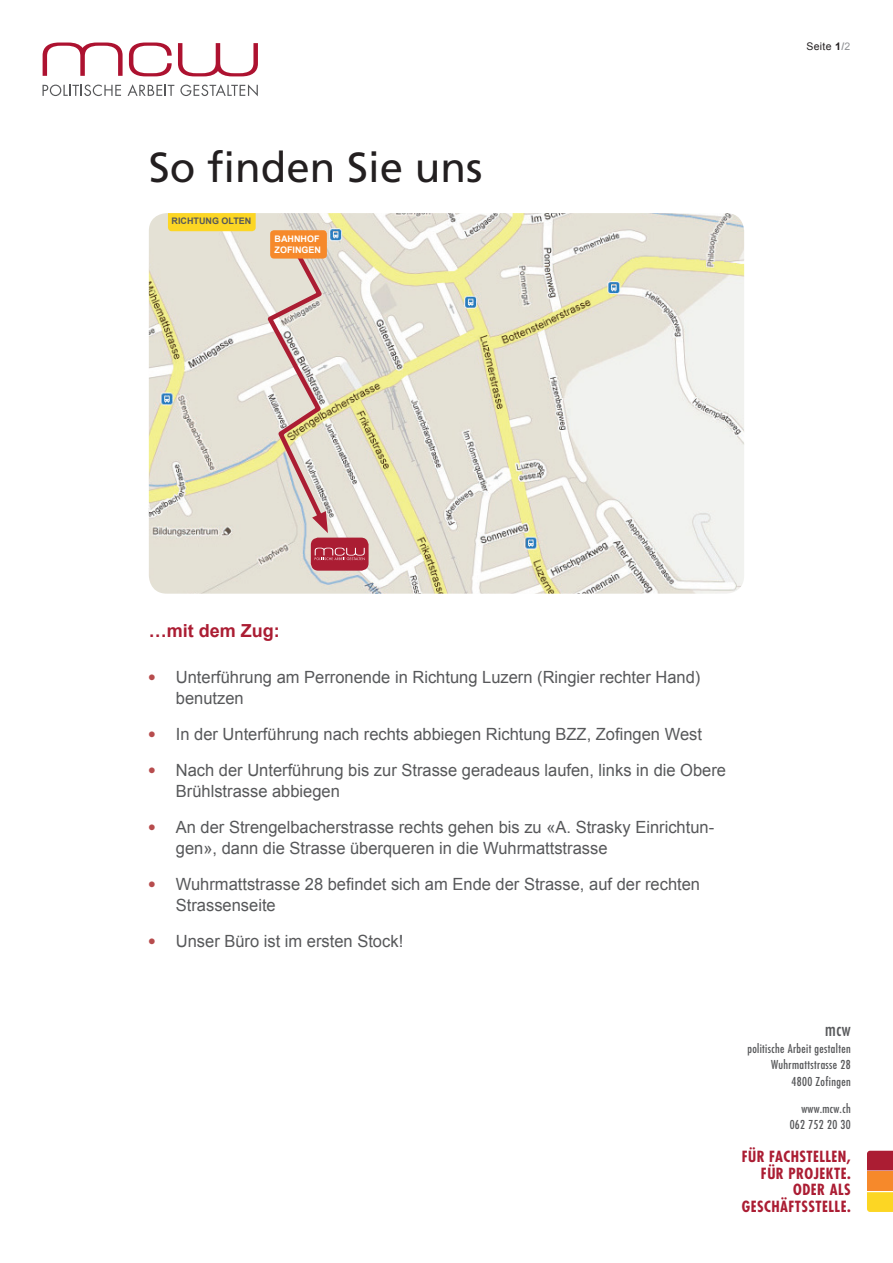
<style>
.page{position:relative;width:893px;height:1263px;background:#fff}
.page>*{position:absolute;margin:0;border:0;box-sizing:border-box;transform-origin:0 0}
.t1{font:42px "Frutiger";color:#231f20}
.t2{font:700 18px "Arial";color:#ab1d33}
.t3{font:condensed 18px "Futura";color:#57585a}
.t4{font:16.8px/21px "Arial";color:#57585a}
.t5{font:700 condensed 15px/16.5px "Futura";letter-spacing:.03em;color:#ab1d33;text-align:right}
.t6{font:condensed 12px/16.5px "Futura";letter-spacing:.03em;color:#57585a;text-align:right}
.t7{font:10.5px "Arial";letter-spacing:.03em;color:#231f20}
.t8{font:700 9px/10.5px "Arial";color:#fff}
.t9{font:700 9px "Arial";color:#57585a}
.s1{font-weight:700}
.s2{font-weight:700;color:#939598}
.s3{color:#939598}
.s4{font-family:"Futura";font-weight:700;font-stretch:condensed;font-size:15.3px;color:#b74c4d}
</style>
<div class="page">
<svg style="left:43px;top:85px;width:78px;height:11px"></svg>
<svg style="left:128px;top:84px;width:46px;height:12px"></svg>
<svg style="left:180px;top:84px;width:78px;height:12px"></svg>
<svg style="left:129px;top:43px;width:43px;height:33px"></svg>
<svg style="left:43px;top:43px;width:80px;height:33px"></svg>
<svg style="left:178px;top:43px;width:80px;height:33px"></svg>
<div style="left:867px;top:1171px;width:26px;height:20px;background:#f6892b"></div>
<svg style="left:867px;top:1151px;width:26px;height:19px"></svg>
<svg style="left:867px;top:1192px;width:26px;height:20px"></svg>
<img style="left:149px;top:213px;width:595px;height:381px">
<svg style="left:264px;top:237px;width:65px;height:296px;background:#dacac1"></svg>
<div style="left:311px;top:538px;width:58px;height:33px;background:#ab1d33;border-radius:8px"></div>
<div style="left:270px;top:230px;width:57px;height:29px;background:#f6892b;border-radius:4px"></div>
<svg style="left:168px;top:213px;width:88px;height:18px;background:#fbd626"></svg>
<svg style="left:315px;top:548px;width:50px;height:12px"></svg>
<h1 class="t1" style="left:149px;top:142px;width:335px">So finden Sie uns</h1>
<p class="t9" style="left:172px;top:215px;width:81px">RICHTUNG OLTEN</p>
<p class="t8" style="left:275px;top:234px;width:48px">BAHNHOF<br>ZOFINGEN</p>
<p class="t7" style="left:806px;top:40px;width:45px">Seite <span class="s1">1</span><span class="s2">/</span><span class="s3">2</span></p>
<p class="t2" style="left:149px;top:619px;width:133px">…MIT DEM ZUG:</p>
<p class="t4" style="left:176px;top:667px;width:526px;text-indent:-27px"><span class="s4">•</span> Unterführung am Perronende in Richtung Luzern (Ringier rechter Hand) benutzen</p>
<p class="t4" style="left:149px;top:724px;width:555px"><span class="s4">•</span> In der Unterführung nach rechts abbiegen Richtung BZZ, Zofingen West</p>
<p class="t4" style="left:176px;top:760px;width:552px;text-indent:-27px"><span class="s4">•</span> Nach der Unterführung bis zur Strasse geradeaus laufen, links in die Obere<br>Brühlstrasse abbiegen</p>
<p class="t4" style="left:176px;top:817px;width:540px;text-indent:-27px"><span class="s4">•</span> An der Strengelbacherstrasse rechts gehen bis zu «A. Strasky Einrichtun&shy;gen», dann die Strasse überqueren in die Wuhrmattstrasse</p>
<p class="t4" style="left:176px;top:874px;width:526px;text-indent:-27px"><span class="s4">•</span> Wuhrmattstrasse 28 befindet sich am Ende der Strasse, auf der rechten<br>Strassenseite</p>
<p class="t4" style="left:149px;top:931px;width:256px"><span class="s4">•</span> Unser Büro ist im ersten Stock!</p>
<p class="t3" style="left:825px;top:1018px;width:27px">mcw</p>
<p class="t6" style="left:747px;top:1040px;width:105px">politische Arbeit gestalten<br>Wuhrmattstrasse 28<br>4800 Zofingen</p>
<p class="t6" style="left:790px;top:1100px;width:63px">www.mcw.ch<br>062 752 20 30</p>
<p class="t5" style="left:742px;top:1148px;width:110px">FÜR FACHSTELLEN,<br>FÜR PROJEKTE.<br>ODER ALS<br>GESCHÄFTSSTELLE.</p>
</div>
